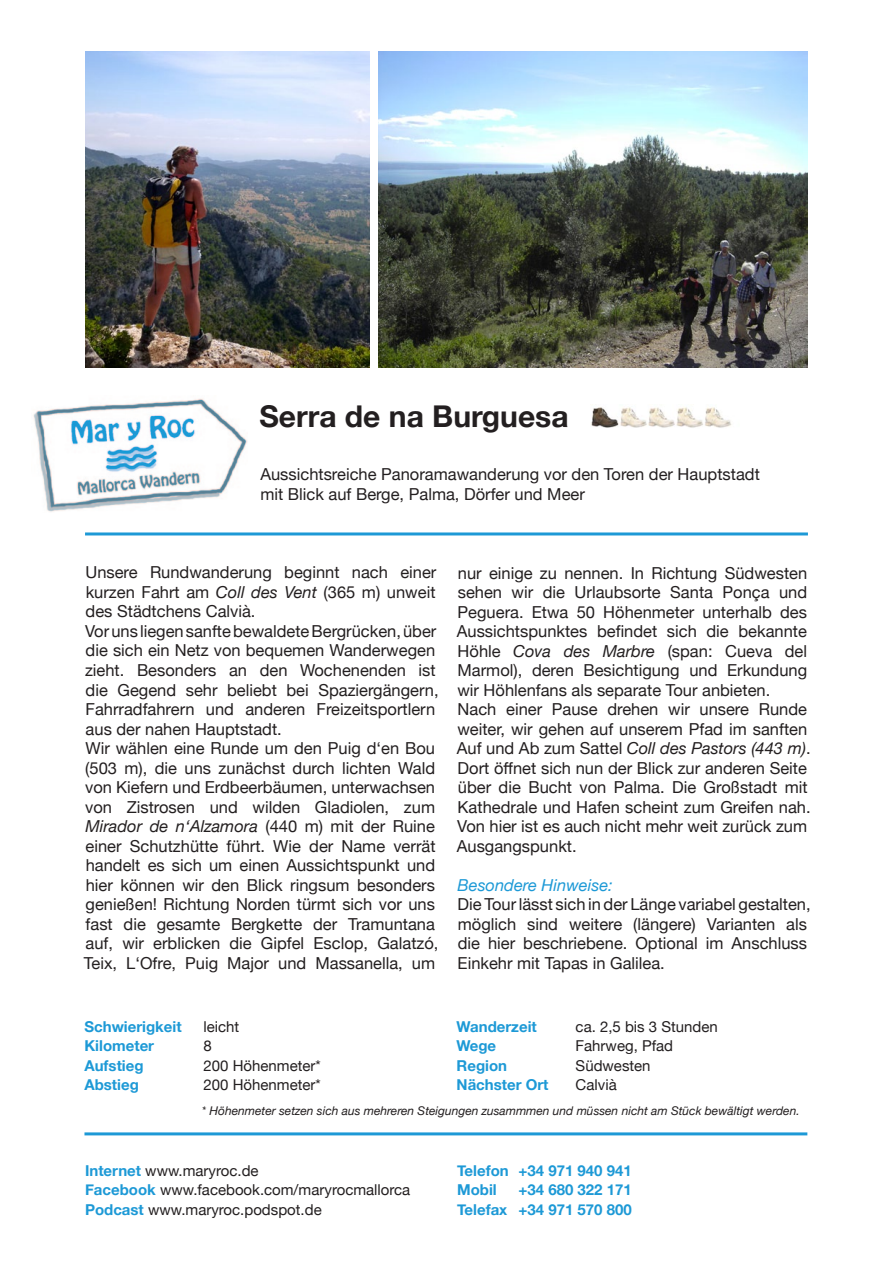
<style>
.page{position:relative;width:893px;height:1263px;background:#fff}
.page>*{position:absolute;margin:0;border:0;box-sizing:border-box;transform-origin:0 0}
.t1{font:700 30px "Helvetica Neue";color:#231f20}
.t2{font:16.5px/19.5px "Helvetica Neue";color:#231f20}
.t3{font:italic 16.5px "Helvetica Neue";color:#1d99d6}
.t4{font:15px "Helvetica Neue";color:#231f20}
.t5{font:700 15px "Helvetica Neue";color:#1d99d6}
.t6{font:italic 12px "Helvetica Neue";color:#231f20}
.s1{font-style:italic}
.s2{font-weight:700;color:#1d99d6}
</style>
<div class="page">
<hr style="left:85px;top:532px;width:723px;height:3px;background:#1d99d6">
<img style="left:85px;top:51px;width:285px;height:316px">
<img style="left:378px;top:51px;width:429px;height:316px">
<hr style="left:84px;top:1132px;width:723px;height:3px;background:#1d99d6">
<img style="left:591px;top:407px;width:141px;height:21px">
<img style="left:33px;top:398px;width:214px;height:114px">
<h1 class="t1" style="left:259px;top:389px;width:311px">Serra de na Burguesa</h1>
<p class="t2" style="left:260px;top:463px;width:501px">Aussichtsreiche Panoramawanderung vor den Toren der Hauptstadt mit Blick auf Berge, Palma, Dörfer und Meer</p>
<p class="t2" style="left:84px;top:562px;width:356px">Unsere Rundwanderung beginnt nach einer kurzen Fahrt am <span class="s1">Coll des Vent</span> (365 m) unweit des Städtchens Calvià.<br>Vor uns liegen sanfte bewaldete Bergrücken, über die sich ein Netz von bequemen Wanderwegen zieht. Besonders an den Wochenenden ist die Gegend sehr beliebt bei Spaziergängern, Fahrradfahrern und anderen Freizeitsportlern aus der nahen Hauptstadt.<br>Wir wählen eine Runde um den Puig d‘en Bou (503 m), die uns zunächst durch lichten Wald von Kiefern und Erdbeerbäumen, unterwachsen von Zistrosen und wilden Gladiolen, zum <span class="s1">Mirador de n‘Alzamora</span> (440 m) mit der Ruine einer Schutzhütte führt. Wie der Name verrät handelt es sich um einen Aussichtspunkt und hier können wir den Blick ringsum besonders genießen! Richtung Norden türmt sich vor uns fast die gesamte Bergkette der Tramuntana auf, wir erblicken die Gipfel Esclop, Galatzó, Teix, L‘Ofre, Puig Major und Massanella, um</p>
<p class="t2" style="left:457px;top:562px;width:355px">nur einige zu nennen. In Richtung Südwesten sehen wir die Urlaubsorte Santa Ponça und Peguera. Etwa 50 Höhenmeter unterhalb des Aussichtspunktes befindet sich die bekannte Höhle <span class="s1">Cova des Marbre</span> (span: Cueva del Marmol), deren Besichtigung und Erkundung wir Höhlenfans als separate Tour anbieten.<br>Nach einer Pause drehen wir unsere Runde weiter, wir gehen auf unserem Pfad im sanften Auf und Ab zum Sattel <span class="s1">Coll des Pastors (443 m)</span>.<br>Dort öffnet sich nun der Blick zur anderen Seite über die Bucht von Palma. Die Großstadt mit Kathedrale und Hafen scheint zum Greifen nah.<br>Von hier ist es auch nicht mehr weit zurück zum Ausgangspunkt.</p>
<p class="t3" style="left:458px;top:871px;width:157px">Besondere Hinweise:</p>
<p class="t2" style="left:458px;top:893px;width:355px">Die Tour lässt sich in der Länge variabel gestalten, möglich sind weitere (längere) Varianten als die hier beschriebene. Optional im Anschluss Einkehr mit Tapas in Galilea.</p>
<p class="t5" style="left:84px;top:1013px;width:99px">Schwierigkeit</p>
<p class="t4" style="left:204px;top:1014px;width:37px">leicht</p>
<p class="t5" style="left:84px;top:1032px;width:71px">Kilometer</p>
<p class="t4" style="left:204px;top:1033px;width:10px">8</p>
<p class="t5" style="left:84px;top:1052px;width:61px">Aufstieg</p>
<p class="t4" style="left:204px;top:1053px;width:119px">200 Höhenmeter*</p>
<p class="t5" style="left:84px;top:1071px;width:56px">Abstieg</p>
<p class="t4" style="left:204px;top:1072px;width:119px">200 Höhenmeter*</p>
<p class="t5" style="left:457px;top:1013px;width:82px">Wanderzeit</p>
<p class="t4" style="left:576px;top:1014px;width:144px">ca. 2,5 bis 3 Stunden</p>
<p class="t5" style="left:457px;top:1032px;width:41px">Wege</p>
<p class="t4" style="left:576px;top:1033px;width:99px">Fahrweg, Pfad</p>
<p class="t5" style="left:457px;top:1052px;width:52px">Region</p>
<p class="t4" style="left:576px;top:1053px;width:76px">Südwesten</p>
<p class="t5" style="left:457px;top:1071px;width:93px">Nächster Ort</p>
<p class="t4" style="left:576px;top:1072px;width:43px">Calvià</p>
<p class="t6" style="left:202px;top:1100px;width:599px">* Höhenmeter setzen sich aus mehreren Steigungen zusammmen und müssen nicht am Stück bewältigt werden.</p>
<p class="t4" style="left:85px;top:1157px;width:175px"><span class="s2">Internet</span> www.maryroc.de</p>
<p class="t5" style="left:457px;top:1156px;width:176px">Telefon +34 971 940 941</p>
<p class="t4" style="left:85px;top:1177px;width:327px"><span class="s2">Facebook</span> www.facebook.com/maryrocmallorca</p>
<p class="t5" style="left:457px;top:1176px;width:41px">Mobil</p>
<p class="t5" style="left:519px;top:1176px;width:115px">+34 680 322 171</p>
<p class="t4" style="left:85px;top:1196px;width:238px"><span class="s2">Podcast</span> www.maryroc.podspot.de</p>
<p class="t5" style="left:457px;top:1195px;width:176px">Telefax +34 971 570 800</p>
</div>
